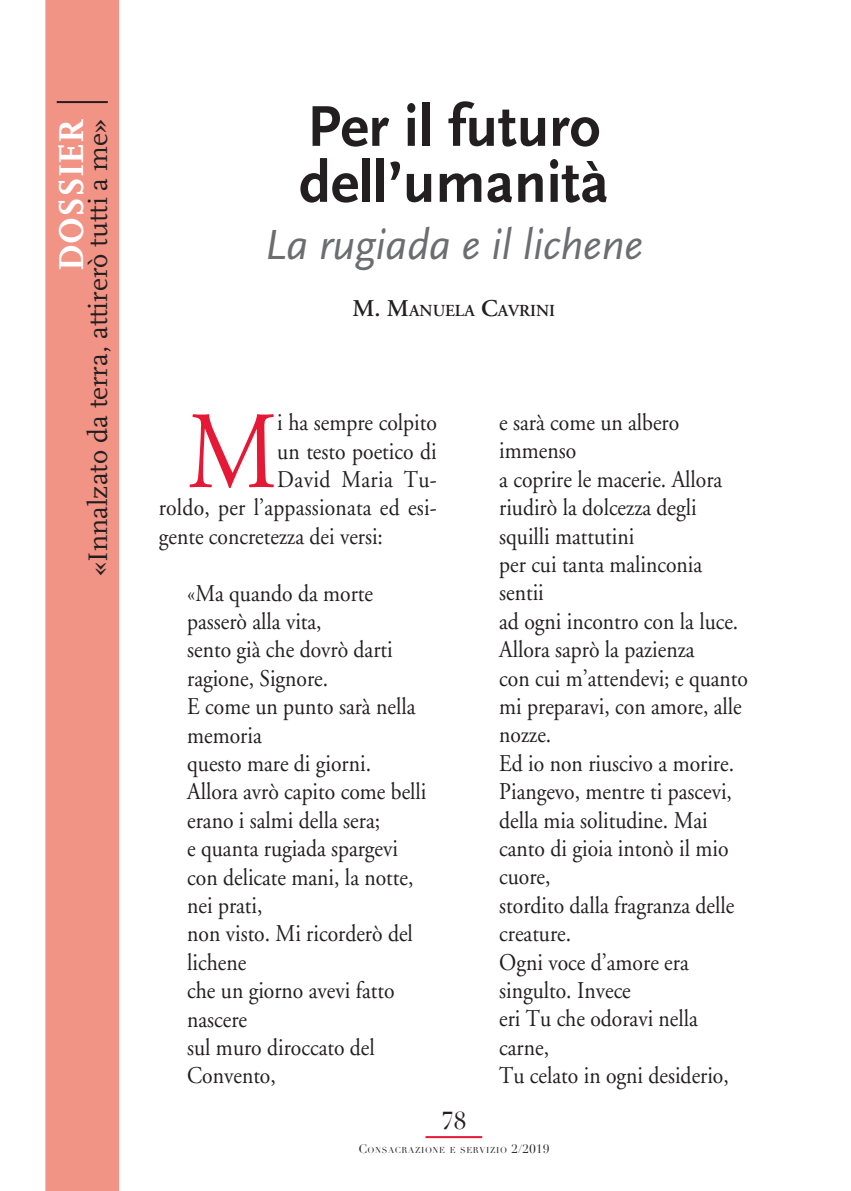
<style>
.page{position:relative;width:851px;height:1191px;background:#fff}
.page>*{position:absolute;margin:0;border:0;box-sizing:border-box;transform-origin:0 0}
.t1{font:109.6px "Adobe Garamond";color:#e51836;scale:.9 1}
.t2{font:700 60px/56px "Scala Sans";color:#231f20}
.t3{font:italic 44px "Scala Sans";color:#6c6d70}
.t4{font:700 36px "FF Scala";color:#fff}
.t5{font:28px "FF Scala";color:#231f20}
.t6{font:24px/28.4px "Adobe Garamond";color:#231f20;scale:.9 1}
.t7{font:24px "Adobe Garamond";letter-spacing:.02em;color:#231f20;scale:.9 1}
.t8{font:24px "Didot";color:#231f20}
.t9{font:600 16.8px "Adobe Garamond";color:#231f20}
.t10{font:8.4px "Didot";letter-spacing:.07em;color:#231f20}
.s1{font-size:24px}
.s2{font-size:12px}
</style>
<div class="page">
<div style="left:45px;top:0;width:74px;height:1191px;background:#f19385"></div>
<hr style="left:425px;top:1136px;width:57px;height:2px;background:#e51836">
<hr style="left:57px;top:101px;width:51px;height:2px;background:#231f20">
<h3 class="t4" style="left:51px;top:271px;width:153px;rotate:-90deg">DOSSIER</h3>
<p class="t5" style="left:83px;top:575px;width:458px;rotate:-90deg">«Innalzato da terra, attirerò tutti a me»</p>
<h2 class="t2" style="left:299px;top:100px;width:311px">Per il futuro dell’umanità</h2>
<h3 class="t3" style="left:264px;top:221px;width:380px">La rugiada e il lichene</h3>
<p class="t9" style="left:352px;top:301px;width:204px"><span class="s1">M. M</span>ANUELA <span class="s1">C</span>AVRINI</p>
<h1 class="t1" style="left:187px;top:394px;width:102px">M</h1>
<p class="t6" style="left:277px;top:409px;width:179px">i ha sempre colpito</p>
<p class="t6" style="left:277px;top:437px;width:179px">un testo poetico di</p>
<p class="t7" style="left:277px;top:466px;width:179px">David Maria Tu-</p>
<p class="t6" style="left:159px;top:494px;width:310px">roldo, per l’appassionata ed esi-</p>
<p class="t6" style="left:159px;top:522px;width:250px">gente concretezza dei versi:</p>
<p class="t6" style="left:187px;top:579px;width:267px">«Ma quando da morte passerò alla vita,<br>sento già che dovrò darti ragione, Signore.<br>E come un punto sarà nella memoria<br>questo mare di giorni.<br>Allora avrò capito come belli erano i salmi della sera;<br>e quanta rugiada spargevi con delicate mani, la notte, nei prati,<br>non visto. Mi ricorderò del lichene<br>che un giorno avevi fatto nascere<br>sul muro diroccato del<br>Convento,</p>
<p class="t6" style="left:499px;top:409px;width:278px">e sarà come un albero immenso<br>a coprire le macerie. Allora riudirò la dolcezza degli squilli mattutini<br>per cui tanta malinconia sentii<br>ad ogni incontro con la luce.<br>Allora saprò la pazienza<br>con cui m’attendevi; e quanto mi preparavi, con amore, alle nozze.<br>Ed io non riuscivo a morire.<br>Piangevo, mentre ti pascevi, della mia solitudine. Mai canto di gioia intonò il mio cuore,<br>stordito dalla fragranza delle creature.<br>Ogni voce d’amore era singulto. Invece<br>eri Tu che odoravi nella carne,<br>Tu celato in ogni desiderio,</p>
<p class="t8" style="left:441px;top:1105px;width:26px">78</p>
<p class="t10" style="left:358px;top:1144px;width:192px"><span class="s2">C</span>ONSACRAZIONE E SERVIZIO <span class="s2">2/2019</span></p>
</div>
